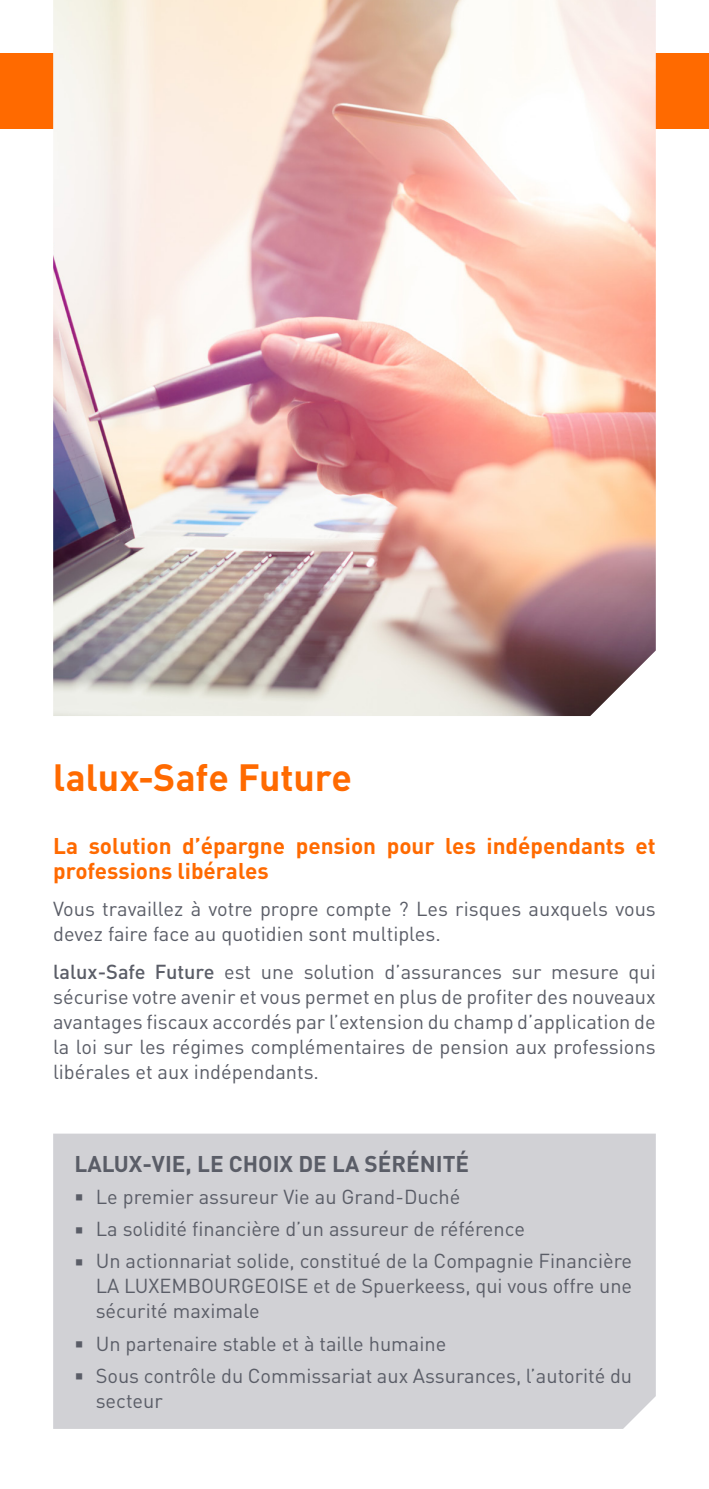
<style>
.page{position:relative;width:709px;height:1489px;background:#fff}
.page>*{position:absolute;margin:0;border:0;box-sizing:border-box;transform-origin:0 0}
.t1{font:700 37.5px "DIN Pro";color:#ff6a00}
.t2{font:700 22.5px/25px "DIN Pro";color:#ff6a00}
.t3{font:700 22.5px "DIN Pro";color:#5a5d67}
.t4{font:20px/25px "DIN Pro";color:#5a5d67}
.s1{font-weight:500}
</style>
<div class="page">
<div style="left:0;top:53px;width:709px;height:75px;background:#ff6a00"></div>
<img style="left:53px;top:0;width:603px;height:716px">
<div style="left:53px;top:1133px;width:603px;height:295px;background:#d1d1d5"></div>
<svg style="left:76px;top:1194px;width:6px;height:6px"></svg>
<svg style="left:76px;top:1226px;width:6px;height:6px"></svg>
<svg style="left:76px;top:1258px;width:6px;height:6px"></svg>
<svg style="left:76px;top:1340px;width:6px;height:7px"></svg>
<svg style="left:76px;top:1372px;width:6px;height:7px"></svg>
<h1 class="t1" style="left:53px;top:752px;width:300px">lalux-Safe Future</h1>
<p class="t2" style="left:53px;top:832px;width:604px">La solution d’épargne pension pour les indépendants et professions libérales</p>
<p class="t4" style="left:53px;top:895px;width:604px">Vous travaillez à votre propre compte ? Les risques auxquels vous devez faire face au quotidien sont multiples.</p>
<p class="t4" style="left:53px;top:958px;width:604px;text-align:justify"><span class="s1">lalux-Safe Future</span> est une solution d’assurances sur mesure qui sécurise votre avenir et vous permet en plus de profiter des nouveaux avantages fiscaux accordés par l’extension du champ d’application de la loi sur les régimes complémentaires de pension aux professions libérales et aux indépendants.</p>
<p class="t3" style="left:74px;top:1148px;width:396px">LALUX-VIE, LE CHOIX DE LA SÉRÉNITÉ</p>
<p class="t4" style="left:96px;top:1180px;width:538px;line-height:32px">Le premier assureur Vie au Grand-Duché<br>La solidité financière d’un assureur de référence<br>Un actionnariat solide, constitué de la Compagnie Financière</p>
<p class="t4" style="left:96px;top:1272px;width:538px">LA LUXEMBOURGEOISE et de Spuerkeess, qui vous offre une sécurité maximale</p>
<p class="t4" style="left:96px;top:1326px;width:538px;line-height:32px">Un partenaire stable et à taille humaine<br>Sous contrôle du Commissariat aux Assurances, l’autorité du</p>
<p class="t4" style="left:96px;top:1386px;width:69px">secteur</p>
</div>
